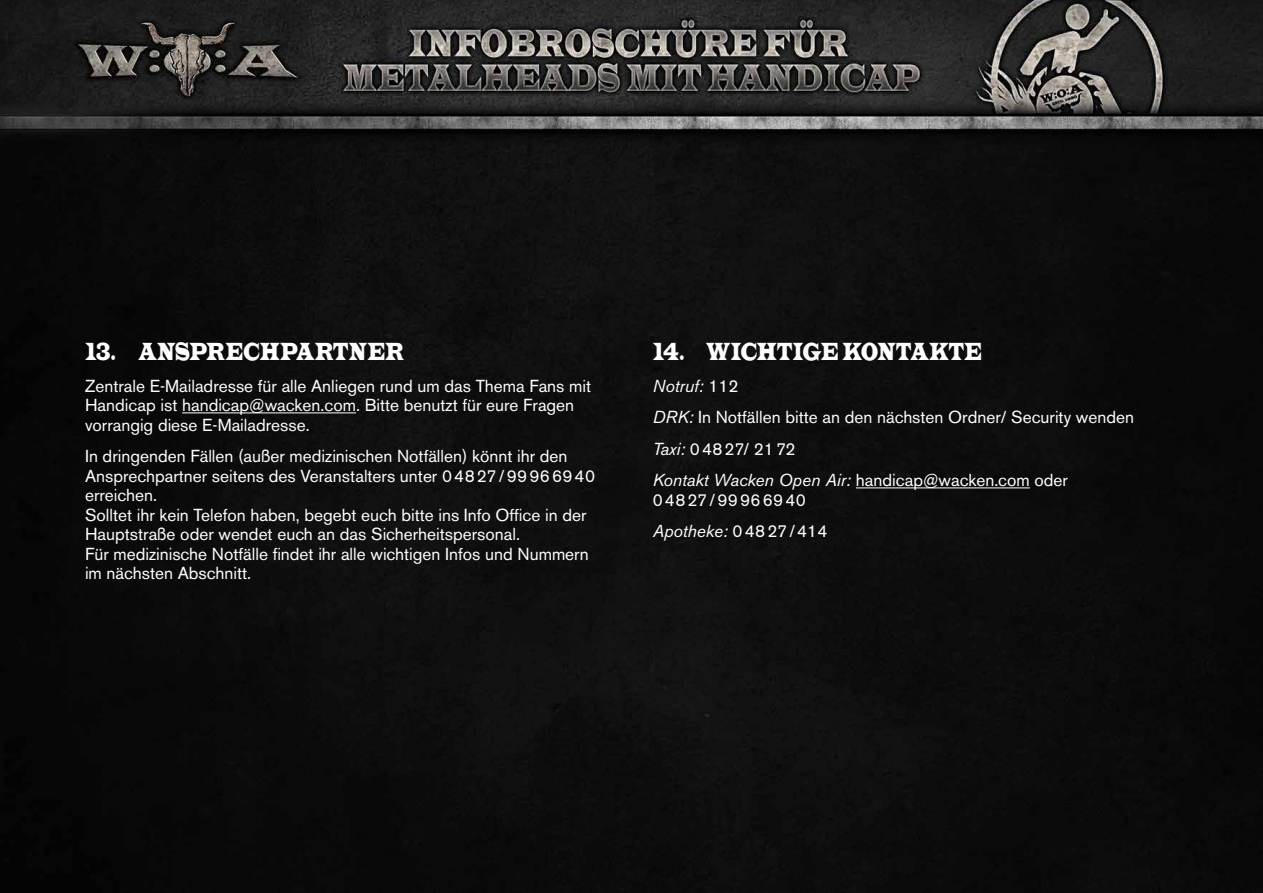
<style>
.page{position:relative;width:1263px;height:893px;background:#fff}
.page>*{position:absolute;margin:0;border:0;box-sizing:border-box;transform-origin:0 0}
.t1{font:25.5px "Latin Wide";letter-spacing:-.005em;color:#fff;scale:.5 1}
.t2{font:17.25px/19.5px "Akzidenz Grotesk BE";color:#fff}
.t3{font:italic 17.25px "Akzidenz Grotesk BE";color:#fff}
.t4{font:17.25px "Akzidenz Grotesk BE";letter-spacing:.02em;color:#fff}
.s1{font-style:normal}
.s2{font-style:italic}
</style>
<div class="page">
<img style="left:0;top:0;width:1263px;height:893px">
<hr style="left:182px;top:412px;width:174px;height:1px;background:#fff">
<hr style="left:856px;top:487px;width:174px;height:1px;background:#fff">
<p class="t1" style="left:85px;top:336px;width:640px">13. ANSPRECHPARTNER</p>
<p class="t2" style="left:85px;top:376px;width:508px">Zentrale E-Mailadresse für alle Anliegen rund um das Thema Fans mit<br>Handicap ist handicap@wacken.com. Bitte benutzt für eure Fragen vorrangig diese E-Mailadresse.</p>
<p class="t2" style="left:85px;top:446px;width:512px">In dringenden Fällen (außer medizinischen Notfällen) könnt ihr den Ansprechpartner seitens des Veranstalters unter 04827/99966940 erreichen.<br>Solltet ihr kein Telefon haben, begebt euch bitte ins Info Office in der Hauptstraße oder wendet euch an das Sicherheitspersonal.<br>Für medizinische Notfälle findet ihr alle wichtigen Infos und Nummern im nächsten Abschnitt.</p>
<p class="t1" style="left:653px;top:336px;width:660px">14. WICHTIGE KONTAKTE</p>
<p class="t3" style="left:653px;top:375px;width:87px">Notruf: <span class="s1">112</span></p>
<p class="t2" style="left:653px;top:407px;width:483px"><span class="s2">DRK:</span> In Notfällen bitte an den nächsten Ordner/ Security wenden</p>
<p class="t4" style="left:653px;top:438px;width:144px"><span class="s2">Taxi:</span> 04827/ 2172</p>
<p class="t2" style="left:653px;top:470px;width:417px"><span class="s2">Kontakt Wacken Open Air:</span> handicap@wacken.com oder<br>04827/99966940</p>
<p class="t3" style="left:653px;top:521px;width:176px">Apotheke: <span class="s1">04827/414</span></p>
</div>
